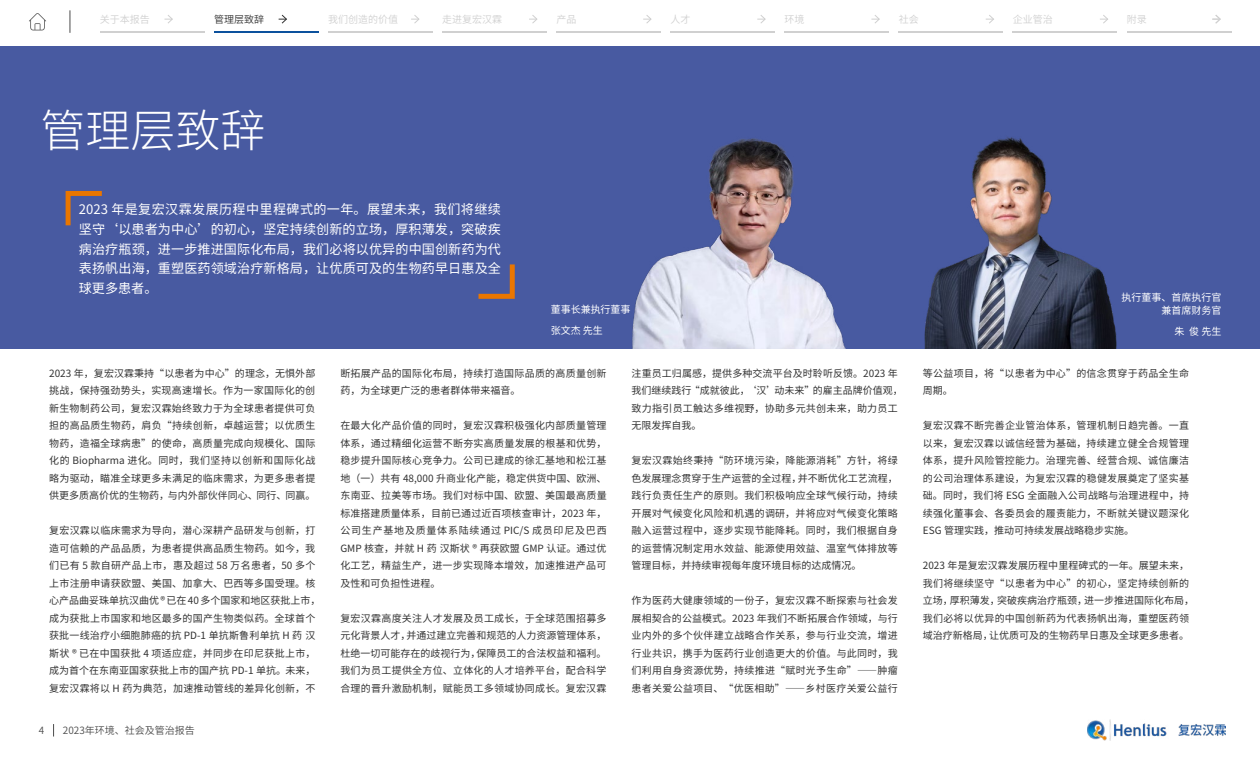
<style>
.page{position:relative;width:1260px;height:765px;background:#fff}
.page>*{position:absolute;margin:0;border:0;box-sizing:border-box;transform-origin:0 0}
.t1{font:300 45px "Source Han Sans CN";color:#fff}
.t2{font:13.12px/19.6px "Source Han Sans CN";letter-spacing:.005em;color:#fff;text-align:justify}
.t3{font:10px/17.5px "Source Han Sans CN";letter-spacing:.025em;color:#323232;text-align:justify}
.t4{font:10px/17.5px "Source Han Sans CN";letter-spacing:.005em;color:#323232}
.t5{font:10px/13.1px "Source Han Sans CN";color:#fff;text-align:right}
.t6{font:10px "Source Han Sans CN";color:#d0d0d0}
.t7{font:10px "Source Han Sans CN";color:#4b4b4b}
.t8{font:10px "Source Han Sans CN";color:#323232}
</style>
<div class="page">
<div style="left:0;top:46px;width:1260px;height:303px;background:#485aa1"></div>
<svg style="left:53px;top:724px;width:1px;height:13px"></svg>
<img style="left:1088px;top:720px;width:138px;height:21px">
<img style="left:632px;top:138px;width:213px;height:211px">
<img style="left:924px;top:137px;width:192px;height:212px">
<svg style="left:65px;top:191px;width:37px;height:35px"></svg>
<svg style="left:478px;top:264px;width:37px;height:35px"></svg>
<svg style="left:164px;top:15px;width:9px;height:9px"></svg>
<hr style="left:100px;top:32px;width:104px;height:1px;background:#d0d0d0">
<svg style="left:279px;top:14px;width:8px;height:10px"></svg>
<hr style="left:214px;top:32px;width:104px;height:1px;background:#0c519d">
<svg style="left:411px;top:15px;width:9px;height:8px"></svg>
<hr style="left:328px;top:32px;width:104px;height:1px;background:#d0d0d0">
<svg style="left:529px;top:15px;width:9px;height:8px"></svg>
<hr style="left:442px;top:32px;width:104px;height:1px;background:#d0d0d0">
<svg style="left:643px;top:15px;width:9px;height:8px"></svg>
<hr style="left:556px;top:32px;width:105px;height:1px;background:#d0d0d0">
<svg style="left:757px;top:15px;width:9px;height:8px"></svg>
<hr style="left:671px;top:32px;width:104px;height:1px;background:#d0d0d0">
<svg style="left:871px;top:15px;width:9px;height:9px"></svg>
<hr style="left:785px;top:32px;width:104px;height:1px;background:#d0d0d0">
<svg style="left:986px;top:15px;width:8px;height:9px"></svg>
<hr style="left:899px;top:32px;width:104px;height:1px;background:#d0d0d0">
<svg style="left:1100px;top:15px;width:8px;height:9px"></svg>
<hr style="left:1013px;top:32px;width:104px;height:1px;background:#d0d0d0">
<svg style="left:1212px;top:15px;width:9px;height:9px"></svg>
<hr style="left:1127px;top:32px;width:104px;height:1px;background:#d0d0d0">
<svg style="left:29px;top:13px;width:17px;height:18px"></svg>
<svg style="left:70px;top:10px;width:1px;height:23px"></svg>
<p class="t6" style="left:100px;top:14px;width:51px">关于本报告</p>
<p class="t8" style="left:214px;top:14px;width:51px">管理层致辞</p>
<p class="t6" style="left:328px;top:14px;width:71px">我们创造的价值</p>
<p class="t6" style="left:442px;top:14px;width:61px">走进复宏汉霖</p>
<p class="t6" style="left:556px;top:14px;width:21px">产品</p>
<p class="t6" style="left:671px;top:14px;width:21px">人才</p>
<p class="t6" style="left:785px;top:14px;width:21px">环境</p>
<p class="t6" style="left:899px;top:14px;width:21px">社会</p>
<p class="t6" style="left:1013px;top:14px;width:41px">企业管治</p>
<p class="t6" style="left:1127px;top:14px;width:21px">附录</p>
<h1 class="t1" style="left:40px;top:105px;width:226px">管理层致辞</h1>
<h2 class="t2" style="left:79px;top:200px;width:424px">2023 年是复宏汉霖发展历程中里程碑式的一年。展望未来，我们将继续坚守‘以患者为中心’的初心，坚定持续创新的立场，厚积薄发，突破疾病治疗瓶颈，进一步推进国际化布局，我们必将以优异的中国创新药为代表扬帆出海，重塑医药领域治疗新格局，让优质可及的生物药早日惠及全球更多患者。</h2>
<p class="t5" style="left:551px;top:299px;width:81px;line-height:20.8px;text-align:left">董事长兼执行董事张文杰 先生</p>
<p class="t3" style="left:49px;top:365px;width:268px">2023 年，复宏汉霖秉持“以患者为中心”的理念，无惧外部挑战，保持强劲势头，实现高速增长。作为一家国际化的创新生物制药公司，复宏汉霖始终致力于为全球患者提供可负担的高品质生物药，肩负“持续创新，卓越运营；以优质生物药，造福全球病患”的使命，高质量完成向规模化、国际化的 Biopharma 进化。同时，我们坚持以创新和国际化战略为驱动，瞄准全球更多未满足的临床需求，为更多患者提供更多质高价优的生物药，与内外部伙伴同心、同行、同赢。</p>
<p class="t3" style="left:49px;top:522px;width:273px;text-align:left">复宏汉霖以临床需求为导向，潜心深耕产品研发与创新，打造可信赖的产品品质，为患者提供高品质生物药。如今，我们已有 5 款自研产品上市，惠及超过 58 万名患者，50 多个上市注册申请获欧盟、美国、加拿大、巴西等多国受理。核心产品曲妥珠单抗汉曲优 ® 已在 40 多个国家和地区获批上市，成为获批上市国家和地区最多的国产生物类似药。全球首个获批一线治疗小细胞肺癌的抗 PD-1 单抗斯鲁利单抗 H 药 汉斯状 ® 已在中国获批 4 项适应症，并同步在印尼获批上市，成为首个在东南亚国家获批上市的国产抗 PD-1 单抗。未来，复宏汉霖将以 H 药为典范，加速推动管线的差异化创新，不</p>
<p class="t7" style="left:39px;top:725px;width:7px">4</p>
<p class="t7" style="left:63px;top:725px;width:133px">2023年环境、社会及管治报告</p>
<p class="t3" style="left:340px;top:365px;width:268px">断拓展产品的国际化布局，持续打造国际品质的高质量创新药，为全球更广泛的患者群体带来福音。</p>
<p class="t3" style="left:340px;top:417px;width:268px">在最大化产品价值的同时，复宏汉霖积极强化内部质量管理体系，通过精细化运营不断夯实高质量发展的根基和优势，稳步提升国际核心竞争力。公司已建成的徐汇基地和松江基地（一）共有 48,000 升商业化产能，稳定供货中国、欧洲、东南亚、拉美等市场。我们对标中国、欧盟、美国最高质量标准搭建质量体系，目前已通过近百项核查审计，2023 年，公司生产基地及质量体系陆续通过 PIC/S 成员印尼及巴西GMP 核查，并就 H 药 汉斯状 ® 再获欧盟 GMP 认证。通过优化工艺，精益生产，进一步实现降本增效，加速推进产品可及性和可负担性进程。</p>
<p class="t3" style="left:340px;top:610px;width:268px">复宏汉霖高度关注人才发展及员工成长，于全球范围招募多元化背景人才，并通过建立完善和规范的人力资源管理体系，杜绝一切可能存在的歧视行为，保障员工的合法权益和福利。我们为员工提供全方位、立体化的人才培养平台，配合科学合理的晋升激励机制，赋能员工多领域协同成长。复宏汉霖</p>
<p class="t3" style="left:632px;top:365px;width:273px;text-align:left">注重员工归属感，提供多种交流平台及时聆听反馈。2023 年我们继续践行“成就彼此，‘汉’动未来”的雇主品牌价值观，致力指引员工触达多维视野，协助多元共创未来，助力员工无限发挥自我。</p>
<p class="t3" style="left:632px;top:452px;width:268px">复宏汉霖始终秉持“防环境污染，降能源消耗”方针，将绿色发展理念贯穿于生产运营的全过程，并不断优化工艺流程，践行负责任生产的原则。我们积极响应全球气候行动，持续开展对气候变化风险和机遇的调研，并将应对气候变化策略融入运营过程中，逐步实现节能降耗。同时，我们根据自身的运营情况制定用水效益、能源使用效益、温室气体排放等管理目标，并持续审视每年度环境目标的达成情况。</p>
<p class="t3" style="left:632px;top:592px;width:268px">作为医药大健康领域的一份子，复宏汉霖不断探索与社会发展相契合的公益模式。2023 年我们不断拓展合作领域，与行业内外的多个伙伴建立战略合作关系，参与行业交流，增进行业共识，携手为医药行业创造更大的价值。与此同时，我们利用自身资源优势，持续推进“赋时光予生命”——肿瘤患者关爱公益项目、“优医相助”——乡村医疗关爱公益行</p>
<p class="t5" style="left:1121px;top:291px;width:101px">执行董事、首席执行官兼首席财务官</p>
<p class="t5" style="left:1175px;top:325px;width:48px">朱 俊 先生</p>
<p class="t3" style="left:923px;top:365px;width:268px">等公益项目，将“以患者为中心”的信念贯穿于药品全生命周期。</p>
<p class="t3" style="left:923px;top:417px;width:268px">复宏汉霖不断完善企业管治体系，管理机制日趋完善。一直以来，复宏汉霖以诚信经营为基础，持续建立健全合规管理体系，提升风险管控能力。治理完善、经营合规、诚信廉洁的公司治理体系建设，为复宏汉霖的稳健发展奠定了坚实基础。同时，我们将 ESG 全面融入公司战略与治理进程中，持续强化董事会、各委员会的履责能力，不断就关键议题深化ESG 管理实践，推动可持续发展战略稳步实施。</p>
<p class="t4" style="left:923px;top:557px;width:273px">2023 年是复宏汉霖发展历程中里程碑式的一年。展望未来，我们将继续坚守“以患者为中心”的初心，坚定持续创新的立场，厚积薄发，突破疾病治疗瓶颈，进一步推进国际化布局，我们必将以优异的中国创新药为代表扬帆出海，重塑医药领域治疗新格局，让优质可及的生物药早日惠及全球更多患者。</p>
</div>
